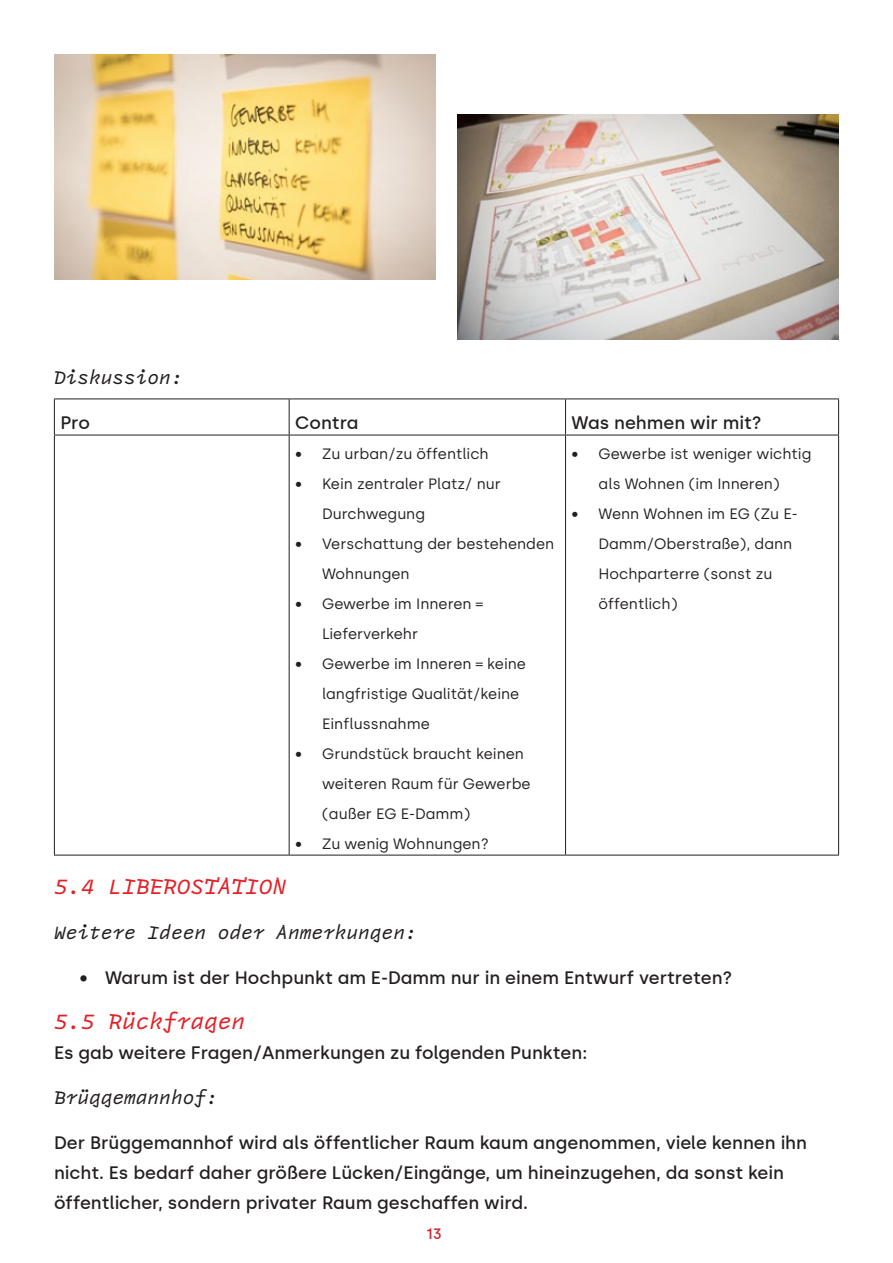
<style>
.page{position:relative;width:893px;height:1263px;background:#fff}
.page>*{position:absolute;margin:0;border:0;box-sizing:border-box;transform-origin:0 0}
._01_Überschrift_ital{font:italic 21px "Arnold v 0.3";color:#e41f25}
._02_Fließtext{font:500 18px/30px "Silka";color:#231f20}
._01_Überschrift_ital-2{font:italic 18px "Arnold v 0.3";color:#231f20}
.t1{font:15px/30px "Silka";color:#231f20}
.t2{font:500 15px "Silka";color:#d1232a}
</style>
<div class="page">
<hr style="left:54px;top:399px;width:235px;height:1px;background:#231f20">
<hr style="left:54px;top:399px;width:1px;height:36px;background:#231f20">
<hr style="left:289px;top:399px;width:277px;height:1px;background:#231f20">
<hr style="left:289px;top:399px;width:1px;height:36px;background:#231f20">
<hr style="left:566px;top:399px;width:273px;height:1px;background:#231f20">
<hr style="left:565px;top:399px;width:1px;height:36px;background:#231f20">
<hr style="left:838px;top:399px;width:1px;height:36px;background:#231f20">
<hr style="left:54px;top:435px;width:235px;height:1px;background:#231f20">
<hr style="left:54px;top:435px;width:1px;height:420px;background:#231f20">
<hr style="left:289px;top:435px;width:277px;height:1px;background:#231f20">
<hr style="left:289px;top:435px;width:1px;height:420px;background:#231f20">
<hr style="left:566px;top:435px;width:273px;height:1px;background:#231f20">
<hr style="left:565px;top:435px;width:1px;height:420px;background:#231f20">
<hr style="left:838px;top:435px;width:1px;height:420px;background:#231f20">
<hr style="left:54px;top:855px;width:235px;height:1px;background:#231f20">
<hr style="left:289px;top:855px;width:277px;height:1px;background:#231f20">
<hr style="left:566px;top:855px;width:273px;height:1px;background:#231f20">
<img style="left:54px;top:54px;width:382px;height:225px">
<img style="left:457px;top:115px;width:382px;height:225px">
<p class="_01_Überschrift_ital-2" style="left:54px;top:366px;width:130px">Diskussion:</p>
<p class="_02_Fließtext" style="left:60px;top:408px;width:31px">Pro</p>
<p class="_02_Fließtext" style="left:295px;top:408px;width:65px">Contra</p>
<p class="_02_Fließtext" style="left:572px;top:408px;width:192px">Was nehmen wir mit?</p>
<p class="t1" style="left:295px;top:439px;width:195px">• Zu urban/zu öffentlich</p>
<p class="t1" style="left:322px;top:469px;width:180px;text-indent:-27px">• Kein zentraler Platz/ nur<br>Durchwegung</p>
<p class="t1" style="left:322px;top:529px;width:234px;text-indent:-27px">• Verschattung der bestehenden<br>Wohnungen</p>
<p class="t1" style="left:322px;top:589px;width:162px;text-indent:-27px">• Gewerbe im Inneren =<br>Lieferverkehr</p>
<p class="t1" style="left:322px;top:649px;width:205px;text-indent:-27px">• Gewerbe im Inneren = keine langfristige Qualität/keine<br>Einflussnahme</p>
<p class="t1" style="left:322px;top:739px;width:210px;text-indent:-27px">• Grundstück braucht keinen weiteren Raum für Gewerbe (außer EG E-Damm)</p>
<p class="t1" style="left:295px;top:829px;width:195px">• Zu wenig Wohnungen?</p>
<p class="t1" style="left:572px;top:439px;width:241px;text-align:center">• Gewerbe ist weniger wichtig als Wohnen (im Inneren)</p>
<p class="t1" style="left:599px;top:499px;width:201px;text-indent:-27px">• Wenn Wohnen im EG (Zu E-<br>Damm/Oberstraße), dann<br>Hochparterre (sonst zu öffentlich)</p>
<p class="_01_Überschrift_ital" style="left:54px;top:873px;width:234px">5.4 LIBEROSTATION</p>
<p class="_01_Überschrift_ital-2" style="left:54px;top:921px;width:364px">Weitere Ideen oder Anmerkungen:</p>
<p class="_02_Fließtext" style="left:80px;top:963px;width:654px">• Warum ist der Hochpunkt am E-Damm nur in einem Entwurf vertreten?</p>
<p class="_01_Überschrift_ital" style="left:54px;top:1008px;width:193px">5.5 Rückfragen</p>
<p class="_02_Fließtext" style="left:54px;top:1038px;width:535px">Es gab weitere Fragen/Anmerkungen zu folgenden Punkten:</p>
<p class="_01_Überschrift_ital-2" style="left:54px;top:1086px;width:165px">Brüggemannhof:</p>
<p class="_02_Fließtext" style="left:54px;top:1128px;width:755px">Der Brüggemannhof wird als öffentlicher Raum kaum angenommen, viele kennen ihn nicht. Es bedarf daher größere Lücken/Eingänge, um hineinzugehen, da sonst kein öffentlicher, sondern privater Raum geschaffen wird.</p>
<p class="t2" style="left:426px;top:1225px;width:17px">13</p>
</div>
